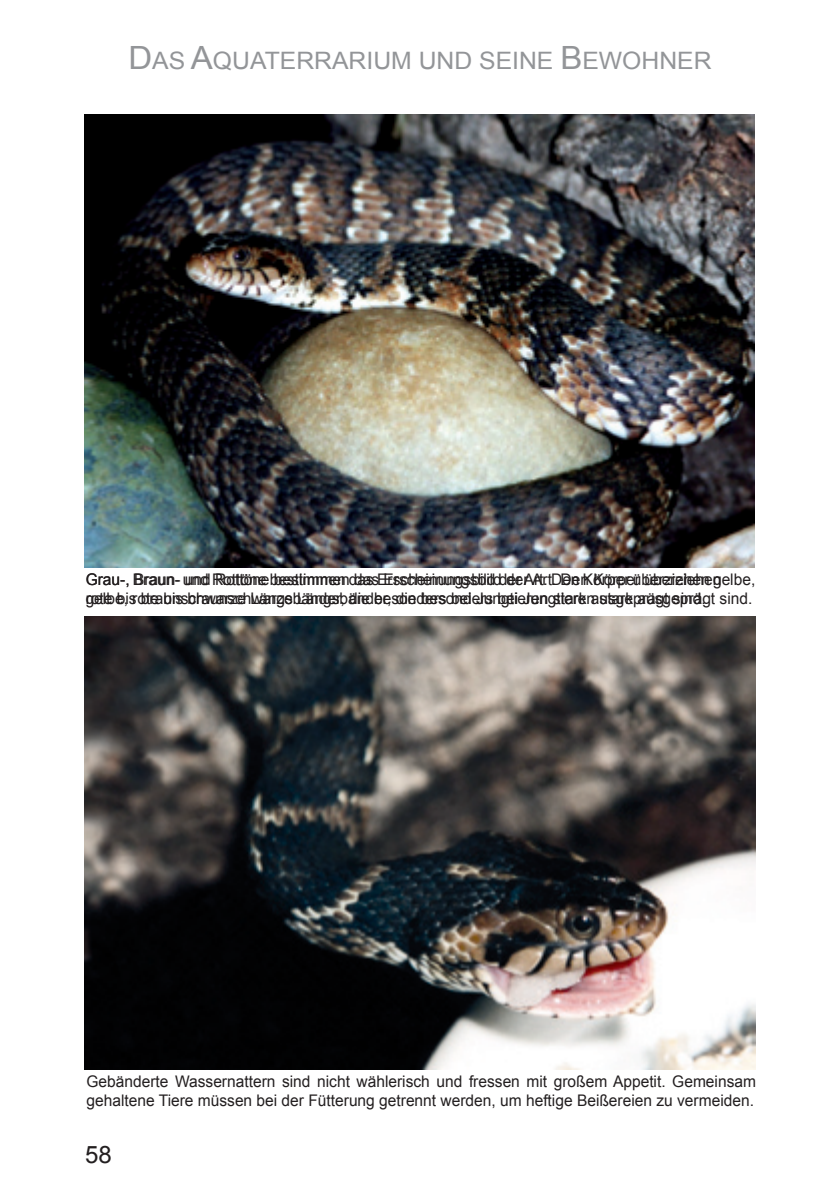
<style>
.page{position:relative;width:840px;height:1191px;background:#fff}
.page>*{position:absolute;margin:0;border:0;box-sizing:border-box;transform-origin:0 0}
.t1{font:24px "Arial";color:#939598}
.t2{font:24px "Arial";color:#231f20}
.E_Fotounterschrift{font:16px/19.2px "Arial";color:#231f20}
.s1{font-size:32px}
</style>
<div class="page">
<img style="left:85px;top:616px;width:670px;height:454px">
<img style="left:85px;top:114px;width:669px;height:454px">
<h1 class="t1" style="left:128px;top:45px;width:584px"><span class="s1">D</span>AS <span class="s1">A</span>QUATERRARIUM UND SEINE <span class="s1">B</span>EWOHNER</h1>
<p class="E_Fotounterschrift" style="left:86px;top:570px;width:668px">Grau-, Braun- und Rottöne bestimmen das Erscheinungsbild der Art. Den Körper überziehen gelbe, rote bis braunschwarze Längsbänder, die besonders bei Jungtieren stark ausgeprägt sind.</p>
<p class="E_Fotounterschrift" style="left:86px;top:570px;width:670px;text-indent:97px">und Rot öne bestimmen das Erscheinungsbild der Art. Den Körper überziehen gelbe, rote bis braunschwarze Längsbänder, die besonder bei Jungt ere sta k ausgeprägt sind.</p>
<p class="E_Fotounterschrift" style="left:86px;top:1071px;width:670px">Gebänderte Wassernattern sind nicht wählerisch und fressen mit großem Appetit. Gemeinsam gehaltene Tiere müssen bei der Fütterung getrennt werden, um heftige Beißereien zu vermeiden.</p>
<p class="t2" style="left:85px;top:1138px;width:28px">58</p>
</div>
